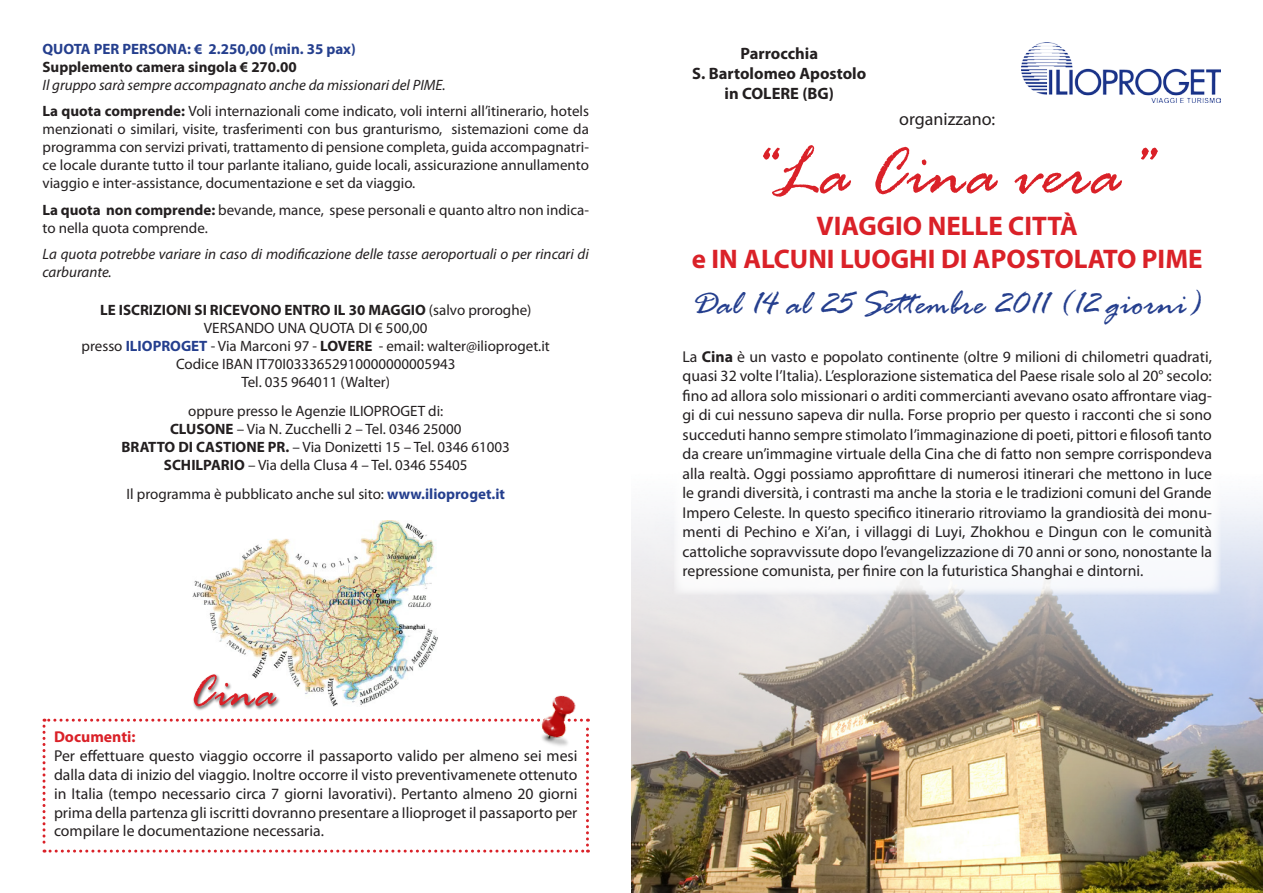
<style>
.page{position:relative;width:1263px;height:893px;background:#fff}
.page>*{position:absolute;margin:0;border:0;box-sizing:border-box;transform-origin:0 0}
.t1{font:italic 72px "Rage";color:#da2128}
.t2{font:italic 36px "Rage";color:#253f8e}
.t3{font:700 27px "Myriad Pro";color:#da2128}
.t4{font:18px "Myriad Pro";color:#231f20}
.t5{font:700 16.5px "Myriad Pro";color:#231f20}
.t6{font:15.75px/19.5px "Myriad Pro";color:#231f20;text-align:justify}
.t7{font:700 15.75px "Myriad Pro";color:#da2128}
.t8{font:15px/18px "Myriad Pro";color:#231f20;text-align:justify}
.t9{font:italic 15px/18px "Myriad Pro";color:#231f20}
.t10{font:700 15px "Myriad Pro";color:#231f20}
.t11{font:700 15px "Myriad Pro";color:#253f8e}
.s1{font-weight:700}
.s2{font-weight:400}
.s3{font-weight:700;color:#253f8e}
</style>
<div class="page">
<img style="left:631px;top:850px;width:632px;height:43px">
<img style="left:631px;top:502px;width:632px;height:348px">
<div style="left:674px;top:333px;width:546px;height:262px;background:#fff"></div>
<img style="left:1022px;top:43px;width:198px;height:60px">
<svg style="left:43px;top:719px;width:546px;height:134px"></svg>
<img style="left:534px;top:695px;width:43px;height:54px">
<img style="left:193px;top:520px;width:245px;height:186px">
<div style="left:192px;top:673px;width:95px;height:44px;background:#231f20;opacity:.75"></div>
<svg style="left:194px;top:674px;width:82px;height:32px"></svg>
<p class="t11" style="left:43px;top:39px;width:315px">QUOTA PER PERSONA: € 2.250,00 (min. 35 pax)</p>
<p class="t10" style="left:43px;top:57px;width:256px">Supplemento camera singola € 270.00</p>
<p class="t9" style="left:43px;top:75px;width:405px">Il gruppo sarà sempre accompagnato anche da missionari del PIME.</p>
<p class="t8" style="left:43px;top:102px;width:548px"><span class="s1">La quota comprende:</span> Voli internazionali come indicato, voli interni all’itinerario, hotels menzionati o similari, visite, trasferimenti con bus granturismo, sistemazioni come da programma con servizi privati, trattamento di pensione completa, guida accompagnatri&shy;ce locale durante tutto il tour parlante italiano, guide locali, assicurazione annullamento viaggio e inter-assistance, documentazione e set da viaggio.</p>
<p class="t8" style="left:43px;top:201px;width:548px"><span class="s1">La quota non comprende:</span> bevande, mance, spese personali e quanto altro non indica&shy;to nella quota comprende.</p>
<p class="t9" style="left:43px;top:245px;width:548px">La quota potrebbe variare in caso di modificazione delle tasse aeroportuali o per rincari di carburante.</p>
<p class="t10" style="left:100px;top:300px;width:433px">LE ISCRIZIONI SI RICEVONO ENTRO IL 30 MAGGIO <span class="s2">(salvo proroghe)</span></p>
<p class="t8" style="left:204px;top:319px;width:225px">VERSANDO UNA QUOTA DI € 500,00</p>
<p class="t8" style="left:82px;top:337px;width:470px">presso <span class="s3">ILIOPROGET</span> - Via Marconi 97 - <span class="s1">LOVERE</span> - email: walter@ilioproget.it</p>
<p class="t8" style="left:176px;top:355px;width:281px">Codice IBAN IT70I0333652910000000005943</p>
<p class="t8" style="left:241px;top:373px;width:150px">Tel. 035 964011 (Walter)</p>
<p class="t8" style="left:188px;top:402px;width:257px">oppure presso le Agenzie ILIOPROGET di:</p>
<p class="t8" style="left:170px;top:420px;width:293px"><span class="s1">CLUSONE</span> – Via N. Zucchelli 2 – Tel. 0346 25000</p>
<p class="t8" style="left:122px;top:438px;width:390px"><span class="s1">BRATTO DI CASTIONE PR.</span> – Via Donizetti 15 – Tel. 0346 61003</p>
<p class="t8" style="left:164px;top:456px;width:305px"><span class="s1">SCHILPARIO</span> – Via della Clusa 4 – Tel. 0346 55405</p>
<p class="t8" style="left:127px;top:485px;width:380px">Il programma è pubblicato anche sul sito: <span class="s3">www.ilioproget.it</span></p>
<p class="t7" style="left:54px;top:726px;width:83px">Documenti:</p>
<p class="t6" style="left:54px;top:746px;width:525px;line-height:18.9px">Per effettuare questo viaggio occorre il passaporto valido per almeno sei mesi dalla data di inizio del viaggio. Inoltre occorre il visto preventivamenete ottenuto in Italia (tempo necessario circa 7 giorni lavorativi). Pertanto almeno 20 giorni prima della partenza gli iscritti dovranno presentare a Ilioproget il passaporto per compilare le documentazione necessaria.</p>
<p class="t5" style="left:740px;top:43px;width:79px">Parrocchia</p>
<p class="t5" style="left:692px;top:63px;width:176px">S. Bartolomeo Apostolo</p>
<p class="t5" style="left:724px;top:82px;width:111px">in COLERE (BG)</p>
<p class="t4" style="left:899px;top:108px;width:98px">organizzano:</p>
<p class="t1" style="left:743px;top:135px;width:410px">“La Cina vera”</p>
<p class="t3" style="left:816px;top:208px;width:263px">VIAGGIO NELLE CITTÀ</p>
<p class="t3" style="left:692px;top:241px;width:512px">e IN ALCUNI LUOGHI DI APOSTOLATO PIME</p>
<p class="t2" style="left:692px;top:284px;width:512px">Dal 14 al 25 Settembre 2011 (12 giorni)</p>
<p class="t6" style="left:682px;top:346px;width:531px">La <span class="s1">Cina</span> è un vasto e popolato continente (oltre 9 milioni di chilometri quadrati, quasi 32 volte l’Italia). L’esplorazione sistematica del Paese risale solo al 20° secolo: fino ad allora solo missionari o arditi commercianti avevano osato affrontare viag&shy;gi di cui nessuno sapeva dir nulla. Forse proprio per questo i racconti che si sono succeduti hanno sempre stimolato l’immaginazione di poeti, pittori e filosofi tanto da creare un’immagine virtuale della Cina che di fatto non sempre corrispondeva alla realtà. Oggi possiamo approfittare di numerosi itinerari che mettono in luce le grandi diversità, i contrasti ma anche la storia e le tradizioni comuni del Grande Impero Celeste. In questo specifico itinerario ritroviamo la grandiosità dei monu&shy;menti di Pechino e Xi’an, i villaggi di Luyi, Zhokhou e Dingun con le comunità cattoliche sopravvissute dopo l’evangelizzazione di 70 anni or sono, nonostante la repressione comunista, per finire con la futuristica Shanghai e dintorni.</p>
</div>
